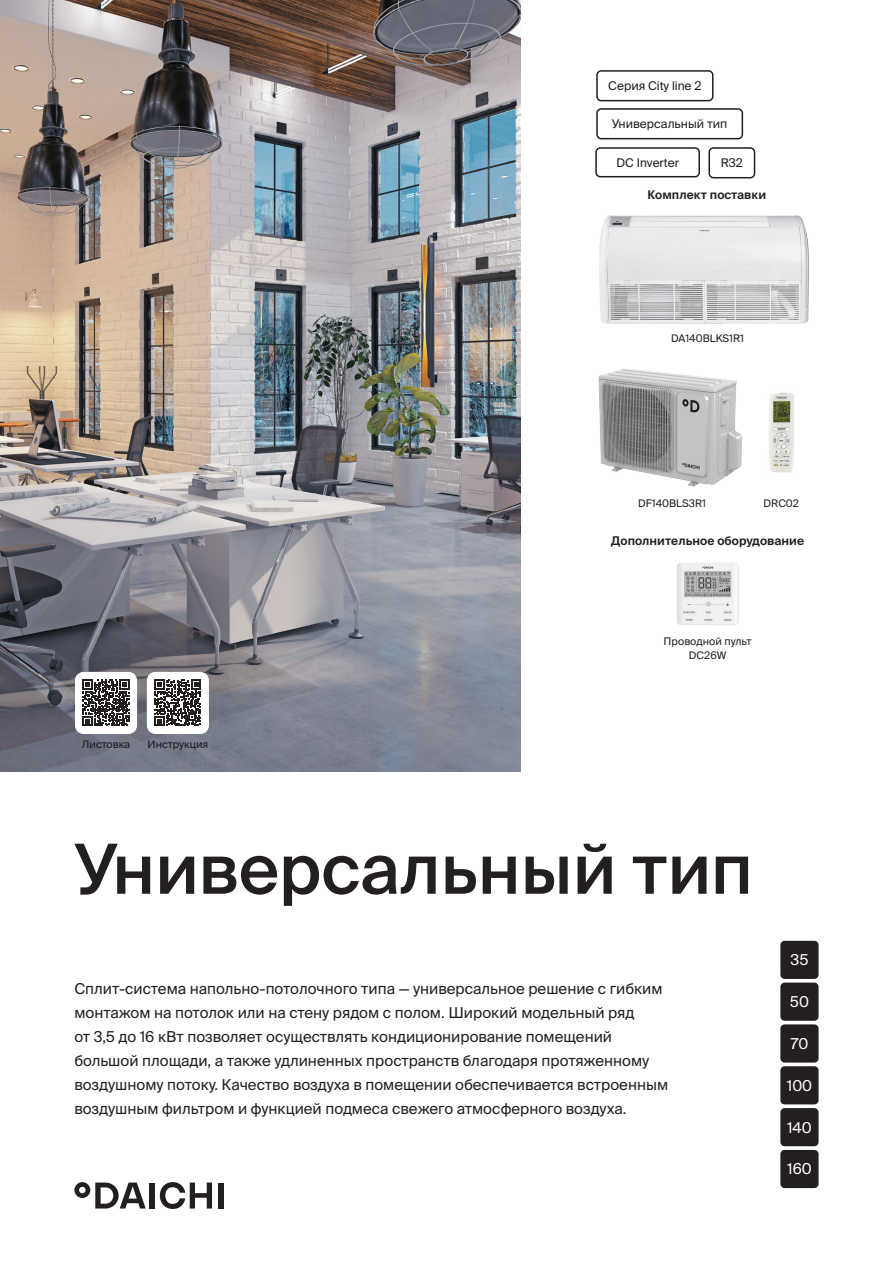
<style>
.page{position:relative;width:893px;height:1263px;background:#fff}
.page>*{position:absolute;margin:0;border:0;box-sizing:border-box;transform-origin:0 0}
.t1{font:500 69px "Suisse Intl";color:#231f20}
.t2{font:15px/24px "Suisse Intl";color:#231f20}
.t3{font:15px "Suisse Intl";color:#fff}
.t4{font:12px "Suisse Intl";color:#231f20}
.Table_title{font:600 12px "Suisse Intl";letter-spacing:.005em;color:#231f20}
.Picture_sign{font:10.5px/13.5px "Suisse Intl";color:#231f20;text-align:center}
.t5{font:10.5px "Suisse Intl";color:#1a191d}
</style>
<div class="page">
<img style="left:0;top:0;width:520px;height:771px">
<div style="left:595px;top:147px;width:105px;height:30px;border:2px solid #231f20;border-radius:4px"></div>
<div style="left:596px;top:108px;width:147px;height:31px;border:2px solid #231f20;border-radius:4px"></div>
<div style="left:708px;top:147px;width:47px;height:31px;border:2px solid #231f20;border-radius:4px"></div>
<div style="left:780px;top:982px;width:39px;height:39px;background:#231f20;border-radius:4px"></div>
<div style="left:780px;top:941px;width:39px;height:38px;background:#231f20;border-radius:4px"></div>
<div style="left:780px;top:1024px;width:39px;height:38px;background:#231f20;border-radius:4px"></div>
<div style="left:780px;top:1066px;width:39px;height:38px;background:#231f20;border-radius:4px"></div>
<div style="left:780px;top:1108px;width:39px;height:38px;background:#231f20;border-radius:4px"></div>
<div style="left:780px;top:1150px;width:39px;height:38px;background:#231f20;border-radius:4px"></div>
<div style="left:75px;top:672px;width:62px;height:62px;background:#fff;border-radius:9px"></div>
<svg style="left:83px;top:680px;width:46px;height:46px"></svg>
<div style="left:147px;top:672px;width:62px;height:62px;background:#fff;border-radius:9px"></div>
<svg style="left:155px;top:680px;width:46px;height:46px"></svg>
<img style="left:599px;top:215px;width:211px;height:109px">
<img style="left:677px;top:563px;width:62px;height:62px">
<img style="left:769px;top:392px;width:26px;height:80px">
<img style="left:598px;top:369px;width:144px;height:118px">
<div style="left:596px;top:70px;width:117px;height:31px;border:2px solid #231f20;border-radius:4px"></div>
<div style="left:150px;top:1182px;width:5px;height:26px;background:#231f20"></div>
<div style="left:218px;top:1182px;width:5px;height:26px;background:#231f20"></div>
<svg style="left:160px;top:1182px;width:52px;height:27px"></svg>
<svg style="left:74px;top:1182px;width:72px;height:26px"></svg>
<p class="t4" style="left:608px;top:79px;width:95px">Серия City line 2</p>
<p class="t4" style="left:612px;top:117px;width:117px">Универсальный тип</p>
<p class="t4" style="left:721px;top:156px;width:24px">R32</p>
<p class="t4" style="left:616px;top:156px;width:64px">DC Inverter</p>
<p class="Table_title" style="left:648px;top:188px;width:120px">Комплект поставки</p>
<p class="Picture_sign" style="left:671px;top:331px;width:75px">DA140BLKS1R1</p>
<p class="Picture_sign" style="left:638px;top:496px;width:69px">DF140BLS3R1</p>
<p class="Picture_sign" style="left:764px;top:496px;width:37px">DRC02</p>
<p class="Table_title" style="left:611px;top:534px;width:194px">Дополнительное оборудование</p>
<p class="t5" style="left:82px;top:738px;width:50px">Листовка</p>
<p class="t5" style="left:147px;top:738px;width:62px">Инструкция</p>
<p class="Picture_sign" style="left:664px;top:635px;width:90px">Проводной пульт<br>DC26W</p>
<p class="t1" style="left:74px;top:829px;width:680px">Универсальный тип</p>
<p class="t2" style="left:74px;top:977px;width:595px">Сплит-система напольно-потолочного типа — универсальное решение с гибким монтажом на потолок или на стену рядом с полом. Широкий модельный ряд<br>от 3,5 до 16 кВт позволяет осуществлять кондиционирование помещений большой площади, а также удлиненных пространств благодаря протяженному воздушному потоку. Качество воздуха в помещении обеспечивается встроенным воздушным фильтром и функцией подмеса свежего атмосферного воздуха.</p>
<p class="t3" style="left:790px;top:951px;width:19px">35</p>
<p class="t3" style="left:790px;top:993px;width:21px">50</p>
<p class="t3" style="left:791px;top:1035px;width:19px">70</p>
<p class="t3" style="left:787px;top:1077px;width:27px">100</p>
<p class="t3" style="left:787px;top:1119px;width:26px">140</p>
<p class="t3" style="left:787px;top:1160px;width:26px">160</p>
</div>
